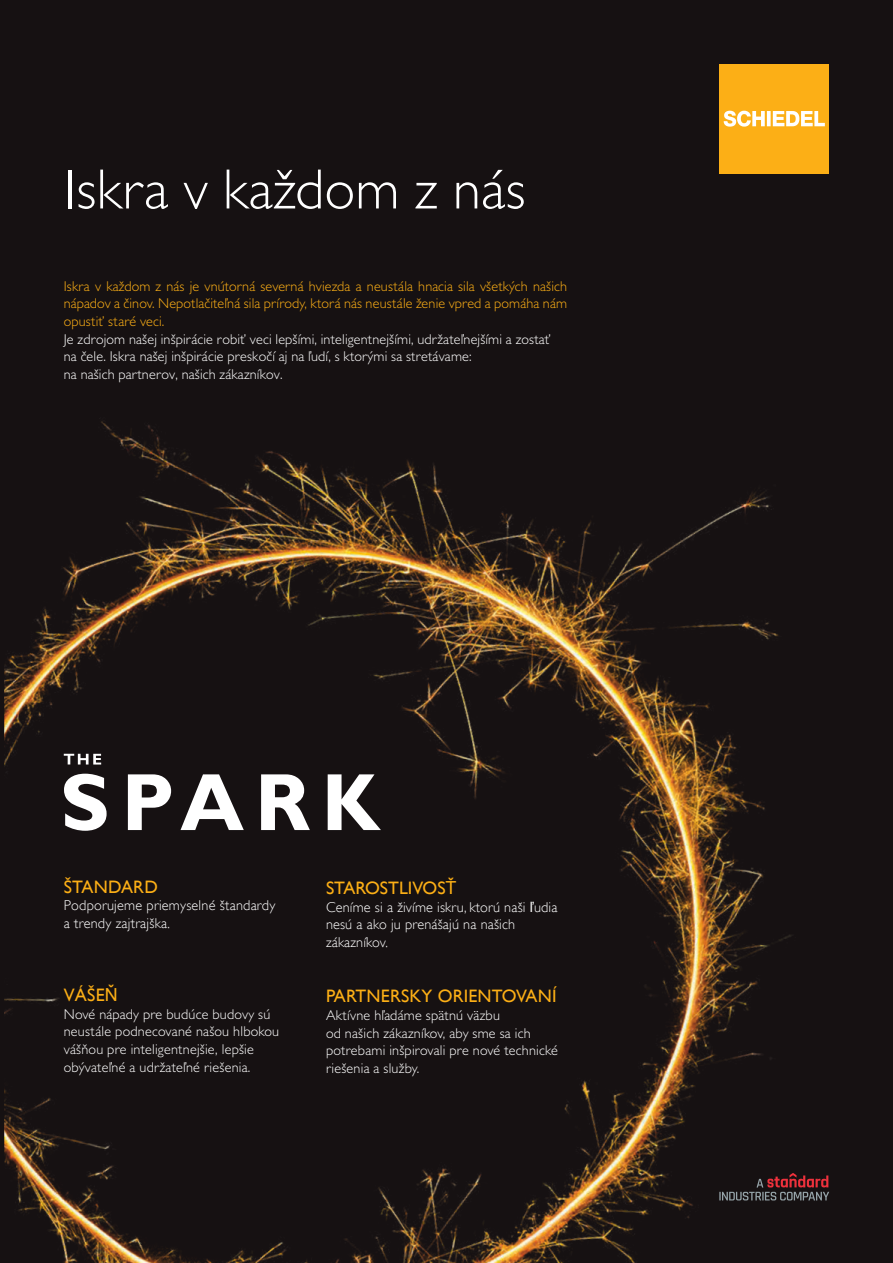
<style>
.page{position:relative;width:893px;height:1263px;background:#161112}
.page>*{position:absolute;margin:0;border:0;box-sizing:border-box;transform-origin:0 0}
.t1{font:300 57px "Gill Sans MT Pro";letter-spacing:.01em;color:#fff}
.t2{font:18px "Gill Alt One";letter-spacing:.01em;color:#fcaf16}
.t3{font:300 14.25px/17.7px "Gill Sans MT Pro";letter-spacing:.01em;color:#fff}
.t4{font:300 14.25px/17.7px "Gill Sans MT Pro";letter-spacing:.01em;color:#fcaf16;text-align:justify}
.t5{font:300 14.25px/17.7px "Gill Alt One";letter-spacing:.01em;color:#fff}
.s1{font-family:"Arial"}
.s2{font-family:"Arial";font-weight:400}
</style>
<div class="page">
<img style="left:4px;top:421px;width:823px;height:842px">
<svg style="left:64px;top:754px;width:37px;height:10px"></svg>
<svg style="left:64px;top:774px;width:43px;height:57px"></svg>
<svg style="left:128px;top:774px;width:43px;height:56px"></svg>
<svg style="left:181px;top:774px;width:63px;height:56px"></svg>
<svg style="left:261px;top:774px;width:49px;height:56px"></svg>
<svg style="left:328px;top:774px;width:53px;height:56px"></svg>
<svg style="left:719px;top:1173px;width:110px;height:27px"></svg>
<div style="left:719px;top:64px;width:110px;height:110px;background:#fcaf16"></div>
<svg style="left:724px;top:111px;width:101px;height:16px"></svg>
<h1 class="t1" style="left:64px;top:170px;width:463px">Iskra v každom z nás</h1>
<p class="t4" style="left:64px;top:279px;width:505px">Iskra v každom z nás je vnútorná severná hviezda a neustála hnacia sila všetkých našich nápadov a činov. Nepotlačiteľná sila prírody, ktorá nás neustále ženie vpred a pomáha nám opustiť staré veci.</p>
<p class="t3" style="left:64px;top:332px;width:488px">Je zdrojom našej inšpirácie robiť veci lepšími, inteligentnejšími, udržateľnejšími a zostať na čele. Iskra našej inšpirácie preskočí aj na ľudí, s ktorými sa stretávame:<br>na našich partnerov, našich zákazníkov.</p>
<p class="t2" style="left:64px;top:880px;width:96px">ŠTANDARD</p>
<p class="t5" style="left:64px;top:898px;width:213px">Podporujeme priemyselné štandardy a trendy zajtrajška.</p>
<p class="t2" style="left:64px;top:988px;width:56px">VÁŠE<span class="s1">Ň</span></p>
<p class="t3" style="left:64px;top:1007px;width:217px">Nové nápady pre budúce budovy sú neustále podnecované našou hlbokou vášňou pre inteligentnejšie, lepšie obývateľné a udržateľné riešenia.</p>
<p class="t2" style="left:326px;top:882px;width:132px">STAROSTLIVOS<span class="s1">Ť</span></p>
<p class="t5" style="left:326px;top:900px;width:233px">Ceníme si a živíme iskru, ktorú naši <span class="s2">ľ</span>udia nesú a ako ju prenášajú na našich zákazníkov.</p>
<p class="t2" style="left:326px;top:990px;width:232px">PARTNERSKY ORIENTOVANÍ</p>
<p class="t3" style="left:326px;top:1008px;width:234px">Aktívne hľadáme spätnú väzbu<br>od našich zákazníkov, aby sme sa ich potrebami inšpirovali pre nové technické riešenia a služby.</p>
</div>
